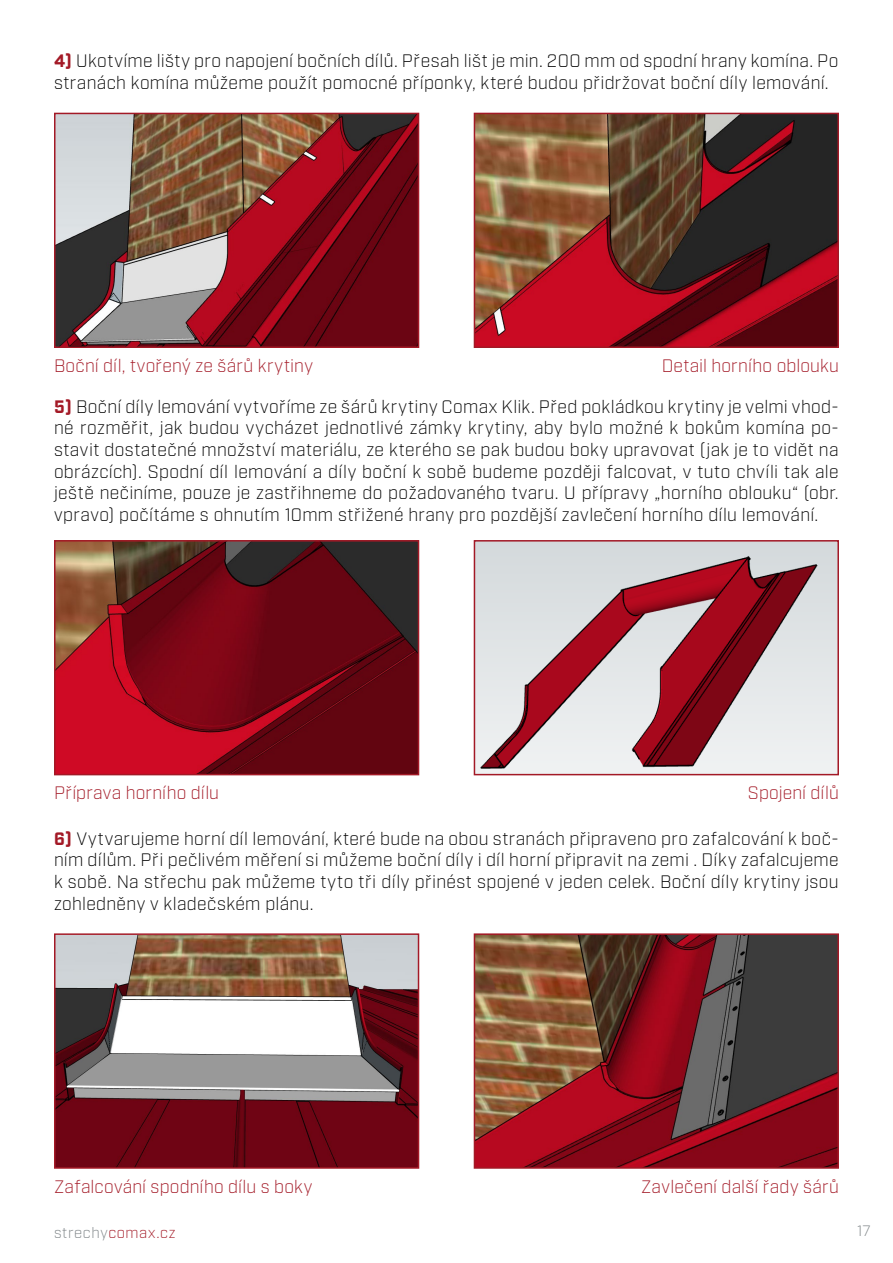
<style>
.page{position:relative;width:893px;height:1263px;background:#fff}
.page>*{position:absolute;margin:0;border:0;box-sizing:border-box;transform-origin:0 0}
.t1{font:300 18px/21.6px "Industry";letter-spacing:.02em;color:#000;text-align:justify}
.t2{font:300 18px "Industry";letter-spacing:.01em;color:#a31926}
.t3{font:300 15px "Industry";letter-spacing:.045em;color:#a31926}
.t4{font:300 15px "Industry";color:#7d8386}
.s1{font-weight:700;color:#a31926}
.s2{color:#7d8386}
</style>
<div class="page">
<img style="left:477px;top:116px;width:359px;height:229px">
<div style="left:474px;top:113px;width:365px;height:235px;border:2px solid #a31926"></div>
<img style="left:477px;top:543px;width:359px;height:229px">
<div style="left:474px;top:540px;width:365px;height:235px;border:2px solid #a31926"></div>
<img style="left:477px;top:936px;width:359px;height:230px">
<div style="left:474px;top:933px;width:365px;height:236px;border:2px solid #a31926"></div>
<img style="left:57px;top:116px;width:359px;height:229px">
<div style="left:54px;top:113px;width:365px;height:235px;border:2px solid #a31926"></div>
<img style="left:57px;top:543px;width:359px;height:229px">
<div style="left:54px;top:540px;width:365px;height:235px;border:2px solid #a31926"></div>
<img style="left:57px;top:936px;width:359px;height:230px">
<div style="left:54px;top:933px;width:365px;height:236px;border:2px solid #a31926"></div>
<p class="t1" style="left:54px;top:50px;width:786px"><span class="s1">4)</span> Ukotvíme lišty pro napojení bočních dílů. Přesah lišt je min. 200 mm od spodní hrany komína. Po stranách komína můžeme použít pomocné příponky, které budou přidržovat boční díly lemování.</p>
<p class="t2" style="left:54px;top:355px;width:260px">Boční díl, tvořený ze šárů krytiny</p>
<p class="t2" style="left:662px;top:355px;width:179px">Detail horního oblouku</p>
<p class="t1" style="left:54px;top:396px;width:786px"><span class="s1">5)</span> Boční díly lemování vytvoříme ze šárů krytiny Comax Klik. Před pokládkou krytiny je velmi vhod&shy;né rozměřit, jak budou vycházet jednotlivé zámky krytiny, aby bylo možné k bokům komína po&shy;stavit dostatečné množství materiálu, ze kterého se pak budou boky upravovat (jak je to vidět na obrázcích). Spodní díl lemování a díly boční k sobě budeme později falcovat, v tuto chvíli tak ale ještě nečiníme, pouze je zastřihneme do požadovaného tvaru. U přípravy „horního oblouku“ (obr. vpravo) počítáme s ohnutím 10mm střižené hrany pro pozdější zavlečení horního dílu lemování.</p>
<p class="t2" style="left:54px;top:782px;width:167px">Příprava horního dílu</p>
<p class="t2" style="left:748px;top:782px;width:92px">Spojení dílů</p>
<p class="t1" style="left:54px;top:828px;width:786px"><span class="s1">6)</span> Vytvarujeme horní díl lemování, které bude na obou stranách připraveno pro zafalcování k boč&shy;ním dílům. Při pečlivém měření si můžeme boční díly i díl horní připravit na zemi . Díky zafalcujeme k sobě. Na střechu pak můžeme tyto tři díly přinést spojené v jeden celek. Boční díly krytiny jsou zohledněny v kladečském plánu.</p>
<p class="t2" style="left:54px;top:1175px;width:260px">Zafalcování spodního dílu s boky</p>
<p class="t2" style="left:641px;top:1175px;width:199px">Zavlečení další řady šárů</p>
<p class="t3" style="left:54px;top:1224px;width:123px"><span class="s2">strechy</span>comax.cz</p>
<p class="t4" style="left:857px;top:1222px;width:15px">17</p>
</div>
